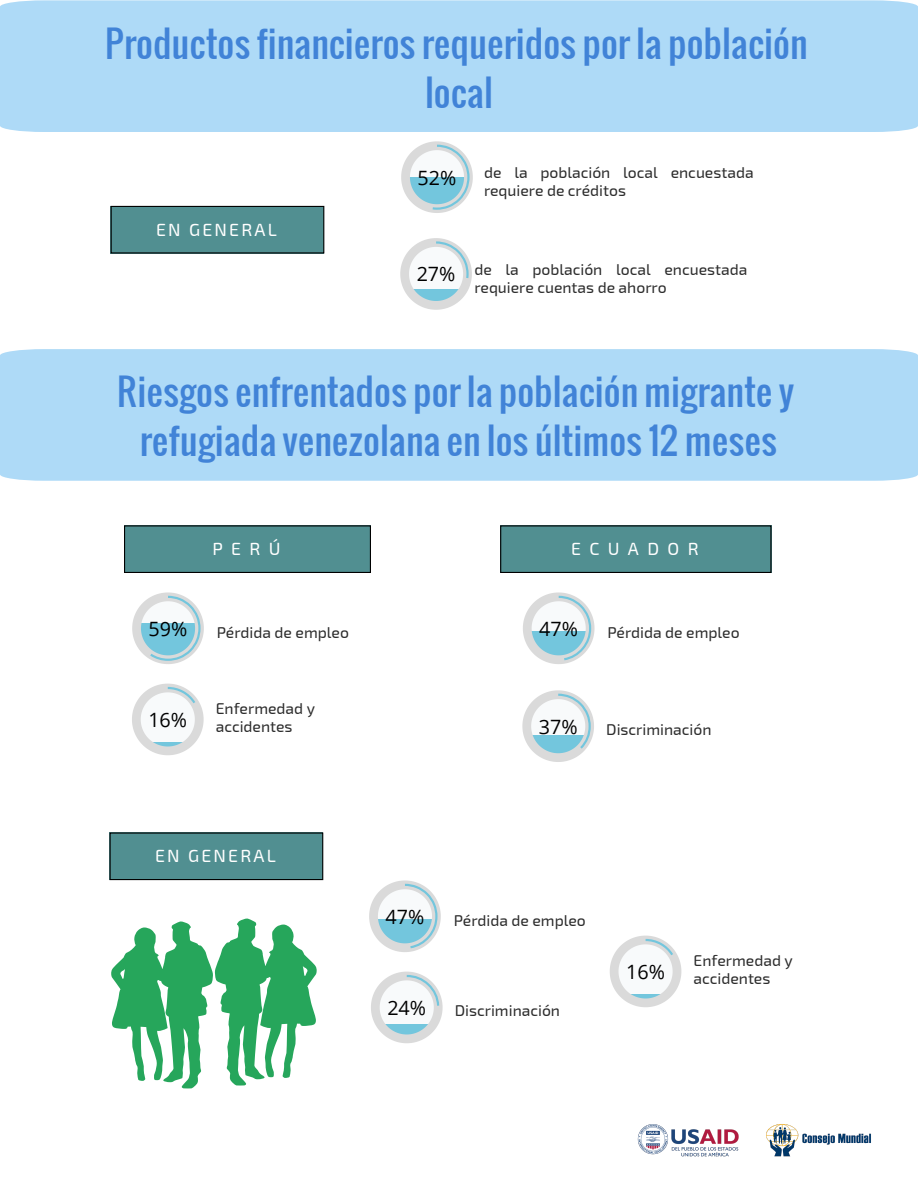
<style>
.page{position:relative;width:918px;height:1188px;background:#fff}
.page>*{position:absolute;margin:0;border:0;box-sizing:border-box;transform-origin:0 0}
.t1{font:36px/49.5px "Oswald";color:#4183d7;text-align:center}
.t2{font:19.8px "Open Sans";color:#000}
.t3{font:17.7px "Exo 2.0";letter-spacing:.125em;color:#fff}
.t4{font:17.7px "Exo 2.0";letter-spacing:.475em;color:#fff}
.t5{font:15.75px/18px "Exo 2.0";color:#2b2b2b}
.s1{font-family:"Open Sans";font-size:19.8px;color:#000}
</style>
<div class="page">
<div style="left:0;top:349px;width:918px;height:132px;background:#aedaf7"></div>
<div style="left:0;top:0;width:918px;height:132px;background:#aedaf7"></div>
<svg style="left:401px;top:141px;width:72px;height:72px"></svg>
<svg style="left:400px;top:238px;width:72px;height:72px"></svg>
<img style="left:637px;top:1124px;width:234px;height:33px">
<svg style="left:369px;top:880px;width:72px;height:72px"></svg>
<svg style="left:371px;top:971px;width:72px;height:72px"></svg>
<svg style="left:610px;top:935px;width:72px;height:72px"></svg>
<div style="left:124px;top:525px;width:247px;height:48px;background:#518f91"></div>
<div style="left:124px;top:525px;width:247px;height:48px;border:1px solid #000"></div>
<div style="left:500px;top:525px;width:272px;height:48px;background:#518f91"></div>
<div style="left:500px;top:525px;width:272px;height:48px;border:1px solid #000"></div>
<div style="left:110px;top:832px;width:213px;height:48px;background:#518f91"></div>
<div style="left:110px;top:832px;width:213px;height:48px;border:1px solid #000"></div>
<svg style="left:132px;top:592px;width:72px;height:72px"></svg>
<svg style="left:132px;top:683px;width:72px;height:72px"></svg>
<svg style="left:523px;top:592px;width:72px;height:72px"></svg>
<svg style="left:522px;top:690px;width:72px;height:72px"></svg>
<svg style="left:111px;top:919px;width:206px;height:170px"></svg>
<div style="left:111px;top:206px;width:213px;height:47px;background:#518f91"></div>
<div style="left:111px;top:206px;width:213px;height:47px;border:1px solid #000"></div>
<h1 class="t1" style="left:105px;top:18px;width:704px">Productos financieros requeridos por la población local</h1>
<p class="t3" style="left:156px;top:219px;width:122px">EN GENERAL</p>
<p class="t2" style="left:418px;top:163px;width:40px">52%</p>
<p class="t5" style="left:484px;top:164px;width:271px">de la población local encuestada requiere de créditos</p>
<p class="t5" style="left:474px;top:260px;width:274px;text-indent:-58px"><span class="s1">27%</span> de la población local encuestada requiere cuentas de ahorro</p>
<h1 class="t1" style="left:117px;top:366px;width:679px">Riesgos enfrentados por la población migrante y refugiada venezolana en los últimos 12 meses</h1>
<p class="t3" style="left:212px;top:539px;width:70px">PERÚ</p>
<p class="t4" style="left:571px;top:539px;width:129px">ECUADOR</p>
<p class="t2" style="left:149px;top:614px;width:40px">59%</p>
<p class="t5" style="left:217px;top:624px;width:134px">Pérdida de empleo</p>
<p class="t5" style="left:216px;top:700px;width:101px">Enfermedad y</p>
<p class="t2" style="left:148px;top:706px;width:40px">16%</p>
<p class="t5" style="left:216px;top:718px;width:78px">accidentes</p>
<p class="t2" style="left:539px;top:614px;width:40px">47%</p>
<p class="t5" style="left:607px;top:624px;width:134px">Pérdida de empleo</p>
<p class="t2" style="left:539px;top:712px;width:40px">37%</p>
<p class="t5" style="left:606px;top:721px;width:107px">Discriminación</p>
<p class="t3" style="left:155px;top:846px;width:122px">EN GENERAL</p>
<p class="t2" style="left:386px;top:902px;width:40px">47%</p>
<p class="t5" style="left:454px;top:912px;width:134px">Pérdida de empleo</p>
<p class="t2" style="left:387px;top:994px;width:40px">24%</p>
<p class="t5" style="left:455px;top:1002px;width:107px">Discriminación</p>
<p class="t5" style="left:694px;top:952px;width:101px">Enfermedad y</p>
<p class="t2" style="left:626px;top:958px;width:40px">16%</p>
<p class="t5" style="left:694px;top:970px;width:78px">accidentes</p>
</div>
